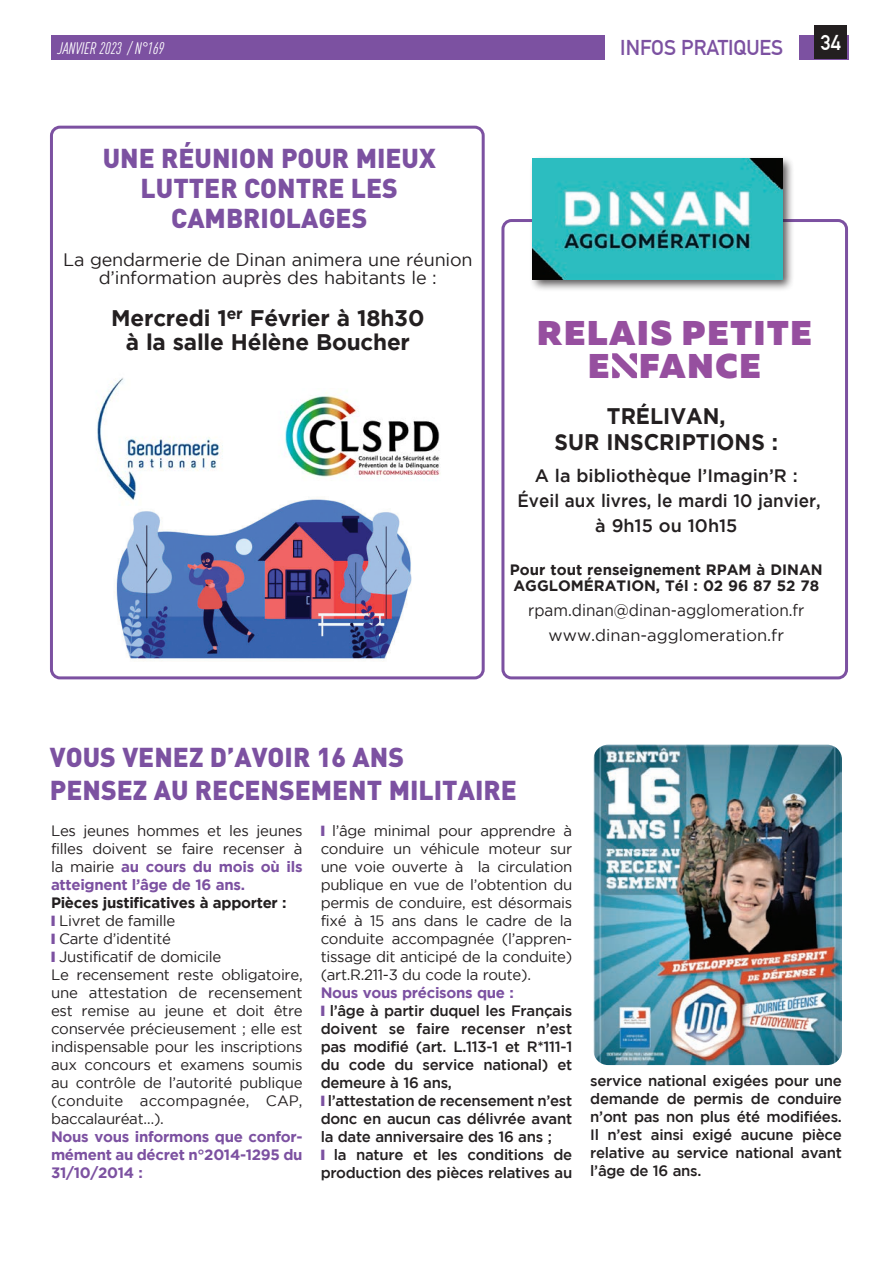
<style>
.page{position:relative;width:893px;height:1263px;background:#fff}
.page>*{position:absolute;margin:0;border:0;box-sizing:border-box;transform-origin:0 0}
.t1{font:900 34.35px/32.5px "Muller";letter-spacing:.05em;color:#964f9f;text-align:center}
.t2{font:900 27px/30px "DIN";color:#7c51a1;text-align:center}
.t3{font:22.5px "Gotham HTF Bold 2";letter-spacing:-.01em;color:#231f20}
.t4{font:22.5px "Gotham HTF Bold 2";letter-spacing:-.01em;color:#231f20;scale:.94 1}
.t5{font:21px "DIN Mittelschrift Std";color:#7c51a1}
.t6{font:21px "DIN Mittelschrift Std";color:#fff}
.t7{font:18px/18px "Gotham HTF";letter-spacing:-.01em;color:#231f20;text-align:center}
.t8{font:18px "Gotham HTF Medium 2";color:#231f20}
.t9{font:18px "Gotham HTF Medium 2";color:#231f20;scale:.95 1}
.t10{font:16.5px "Gotham HTF";color:#231f20;scale:.93 1}
.t11{font:16.5px "Gotham HTF";color:#231f20}
.t12{font:italic condensed 16.5px "DIN Pro";color:#fff}
.t13{font:15px/18px "Gotham HTF";letter-spacing:-.02em;color:#231f20;text-align:justify}
.t14{font:15px/18px "Gotham HTF Medium 2";letter-spacing:-.02em;color:#231f20;text-align:justify}
.t15{font:15px/18px "Gotham HTF Bold 2";letter-spacing:-.02em;color:#7c51a1;text-align:justify}
.t16{font:15px/16.5px "Gotham HTF Bold 2";color:#231f20}
.t17{font:15px "Gotham HTF Bold 2";letter-spacing:-.02em;color:#231f20}
.s1{font-family:"Gotham HTF Bold 2";color:#7c51a1}
.s2{color:#7c51a1}
</style>
<div class="page">
<div style="left:51px;top:35px;width:797px;height:24px;background:#7c51a1"></div>
<div style="left:605px;top:31px;width:193px;height:34px;background:#fff"></div>
<div style="left:814px;top:26px;width:33px;height:33px;background:#231f20"></div>
<img style="left:114px;top:499px;width:298px;height:161px">
<img style="left:593px;top:745px;width:249px;height:320px">
<div style="left:501px;top:219px;width:347px;height:460px;border:3px solid #7c51a1;border-radius:9px"></div>
<div style="left:50px;top:126px;width:435px;height:553px;border:3px solid #7c51a1;border-radius:9px"></div>
<div style="left:529px;top:155px;width:266px;height:137px;background:#231f20;opacity:.75"></div>
<img style="left:533px;top:159px;width:249px;height:120px">
<img style="left:612px;top:353px;width:25px;height:25px">
<img style="left:96px;top:377px;width:138px;height:129px">
<img style="left:285px;top:396px;width:156px;height:81px">
<p class="t12" style="left:58px;top:36px;width:108px">JANVIER 2023 / N°169</p>
<h3 class="t5" style="left:620px;top:36px;width:165px">INFOS PRATIQUES</h3>
<h3 class="t6" style="left:821px;top:30px;width:22px">34</h3>
<p class="t2" style="left:103px;top:142px;width:335px">UNE RÉUNION POUR MIEUX<br>LUTTER CONTRE LES<br>CAMBRIOLAGES</p>
<p class="t7" style="left:63px;top:250px;width:411px">La gendarmerie de Dinan animera une réunion d’information auprès des habitants le :</p>
<p class="t3" style="left:111px;top:305px;width:315px">Mercredi 1<sup>er</sup> Février à 18h30</p>
<p class="t3" style="left:126px;top:329px;width:286px">à la salle Hélène Boucher</p>
<p class="t1" style="left:537px;top:318px;width:276px">RELAIS PETITE<br>E FANCE</p>
<p class="t4" style="left:607px;top:403px;width:128px">TRÉLIVAN,</p>
<p class="t4" style="left:555px;top:429px;width:239px">SUR INSCRIPTIONS :</p>
<p class="t8" style="left:535px;top:465px;width:265px">A la bibliothèque l’Imagin’R :</p>
<p class="t9" style="left:517px;top:490px;width:321px">Éveil aux livres, le mardi 10 janvier,</p>
<p class="t8" style="left:595px;top:515px;width:144px">à 9h15 ou 10h15</p>
<p class="t16" style="left:510px;top:561px;width:314px">Pour tout renseignement RPAM à DINAN<br>AGGLOMÉRATION, Tél : 02 96 87 52 78</p>
<p class="t10" style="left:528px;top:601px;width:298px">rpam.dinan@dinan-agglomeration.fr</p>
<p class="t11" style="left:549px;top:626px;width:237px">www.dinan-agglomeration.fr</p>
<p class="t2" style="left:50px;top:741px;width:356px">VOUS VENEZ D’AVOIR 16 ANS</p>
<p class="t2" style="left:50px;top:774px;width:468px">PENSEZ AU RECENSEMENT MILITAIRE</p>
<p class="t13" style="left:51px;top:821px;width:253px">Les jeunes hommes et les jeunes filles doivent se faire recenser à la mairie <span class="s1">au cours du mois où ils atteignent l’âge de 16 ans.</span></p>
<p class="t17" style="left:51px;top:894px;width:237px">Pièces justificatives à apporter :</p>
<p class="t13" style="left:51px;top:911px;width:126px"><span class="s2">❙</span> Livret de famille</p>
<p class="t13" style="left:51px;top:929px;width:121px"><span class="s2">❙</span> Carte d’identité</p>
<p class="t13" style="left:51px;top:947px;width:172px"><span class="s2">❙</span> Justificatif de domicile</p>
<p class="t13" style="left:51px;top:965px;width:253px">Le recensement reste obligatoire, une attestation de recensement est remise au jeune et doit être conservée précieusement ; elle est indispensable pour les inscriptions aux concours et examens soumis au contrôle de l’autorité publique (conduite accompagnée, CAP, baccalauréat…).</p>
<p class="t15" style="left:51px;top:1127px;width:253px">Nous vous informons que confor&shy;mément au décret n°2014-1295 du 31/10/2014 :</p>
<p class="t13" style="left:321px;top:821px;width:253px"><span class="s2">❙</span> l’âge minimal pour apprendre à conduire un véhicule moteur sur une voie ouverte à la circulation publique en vue de l’obtention du permis de conduire, est désormais fixé à 15 ans dans le cadre de la conduite accompagnée (l’appren&shy;tissage dit anticipé de la conduite) (art.R.211-3 du code la route).</p>
<p class="t15" style="left:321px;top:983px;width:195px">Nous vous précisons que :</p>
<p class="t14" style="left:321px;top:1001px;width:253px"><span class="s2">❙</span> l’âge à partir duquel les Français doivent se faire recenser n’est pas modifié (art. L.113-1 et R*111-1 du code du service national) et demeure à 16 ans,</p>
<p class="t14" style="left:321px;top:1091px;width:253px"><span class="s2">❙</span> l’attestation de recensement n’est donc en aucun cas délivrée avant la date anniversaire des 16 ans ;</p>
<p class="t14" style="left:321px;top:1145px;width:253px"><span class="s2">❙</span> la nature et les conditions de production des pièces relatives au</p>
<p class="t14" style="left:590px;top:1072px;width:253px">service national exigées pour une demande de permis de conduire n’ont pas non plus été modifiées.<br>Il n’est ainsi exigé aucune pièce relative au service national avant l’âge de 16 ans.</p>
</div>
